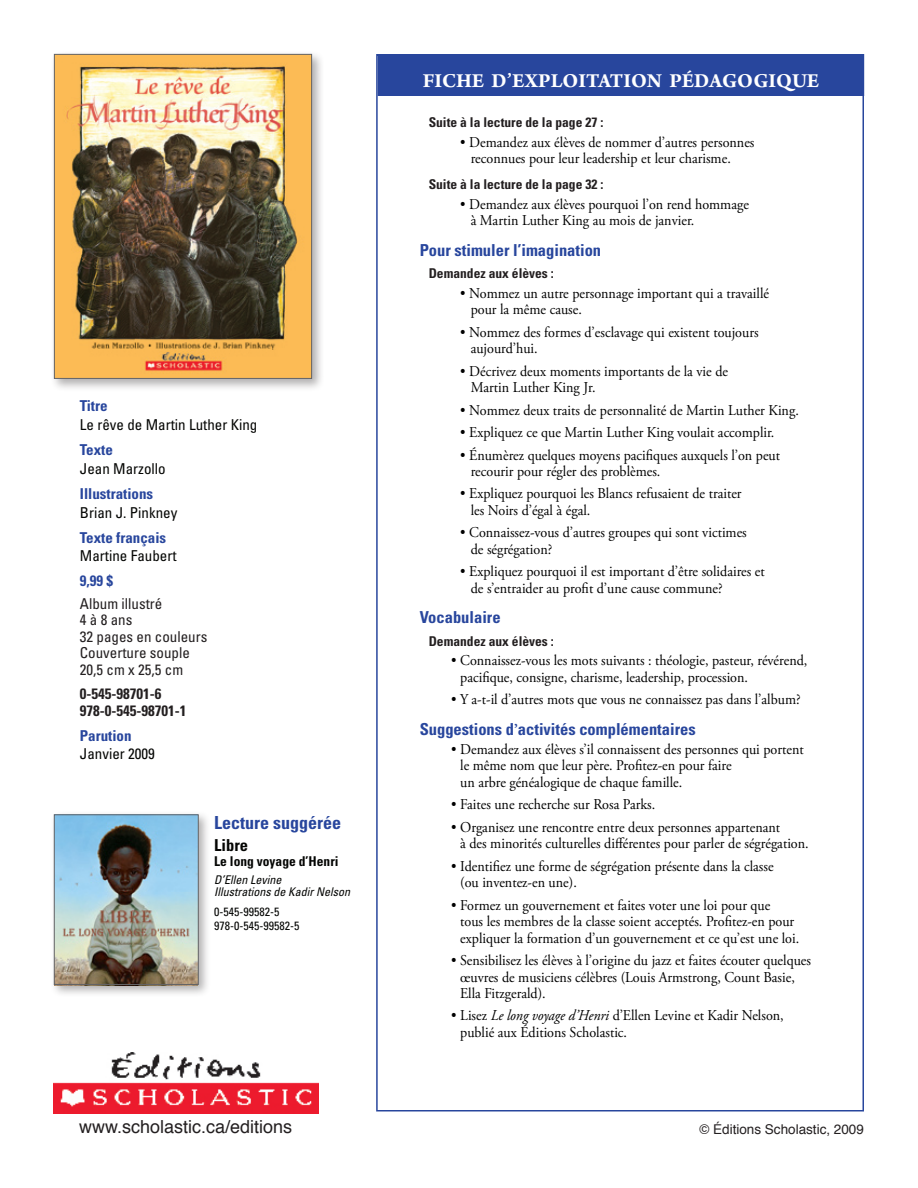
<style>
.page{position:relative;width:918px;height:1188px;background:#fff}
.page>*{position:absolute;margin:0;border:0;box-sizing:border-box;transform-origin:0 0}
.rule{font:700 21px "Arno Pro";color:#fff}
.t1{font:18px "Helvetica";color:#231f20}
._3__specs{font:700 condensed 18px "Univers";color:#28469d}
._5__frenchtitle{font:700 condensed 16.5px "Univers";color:#28469d}
._3__specs-2{font:700 condensed 16.5px "Univers";color:#040503}
._4__Body_BULLET{font:15px/16.5px "Adobe Garamond Pro";color:#000;scale:.94 1}
._3__specs-3{font:condensed 15px/19.5px "Univers";color:#040503}
._3__specs-4{font:condensed 15px/16.5px "Univers";color:#231f20}
._3__specs-5{font:700 condensed 15px/17.2px "Univers";color:#231f20}
._3__specs-6{font:700 condensed 15px "Univers";color:#28469d}
._6__french_sub_title{font:700 condensed 13.5px "Univers";color:#231f20}
.t2{font:13.5px "Helvetica";color:#231f20}
._3__specs-7{font:700 condensed 13.5px "Univers";color:#040503}
._3__specs-8{font:italic condensed 12px/12px "Univers";color:#040503}
._3__specs-9{font:condensed 12px/13.5px "Univers";color:#040503}
.s1{font-weight:700;color:#28469d}
.s2{font-family:"Garamond Premr Pro";font-weight:600;font-stretch:normal}
.s3{font-style:italic}
</style>
<div class="page">
<img style="left:53px;top:1052px;width:265px;height:62px">
<div style="left:378px;top:54px;width:486px;height:42px;background:#28469d"></div>
<div style="left:50px;top:50px;width:281px;height:348px;background:#231f20;opacity:.35"></div>
<img style="left:56px;top:56px;width:254px;height:321px">
<div style="left:54px;top:54px;width:258px;height:325px;border:1px solid #636366"></div>
<div style="left:50px;top:811px;width:168px;height:192px;background:#231f20;opacity:.35"></div>
<img style="left:56px;top:816px;width:141px;height:167px">
<div style="left:54px;top:814px;width:145px;height:171px;border:1px solid #636366"></div>
<p class="_3__specs-3" style="left:80px;top:395px;width:179px"><span class="s1">Titre<br></span>Le rêve de Martin Luther King</p>
<p class="_3__specs-3" style="left:80px;top:439px;width:87px"><span class="s1">Texte<br></span>Jean Marzollo</p>
<p class="_3__specs-3" style="left:80px;top:484px;width:99px"><span class="s1">Illustrations<br></span>Brian J. Pinkney</p>
<p class="_3__specs-3" style="left:80px;top:528px;width:98px;line-height:18px"><span class="s1">Texte français<br></span>Martine Faubert</p>
<p class="_3__specs-6" style="left:80px;top:571px;width:35px">9,99 $</p>
<p class="_3__specs-4" style="left:80px;top:595px;width:129px">Album illustré<br>4 à 8 ans<br>32 pages en couleurs<br>Couverture souple<br>20,5 cm x 25,5 cm</p>
<p class="_3__specs-5" style="left:80px;top:685px;width:108px">0-545-98701-6<br>978-0-545-98701-1</p>
<p class="_3__specs-3" style="left:80px;top:726px;width:76px;line-height:18px"><span class="s1">Parution<br></span>Janvier 2009</p>
<p class="_3__specs" style="left:214px;top:811px;width:128px">Lecture suggérée</p>
<p class="_3__specs-2" style="left:214px;top:835px;width:35px">Libre</p>
<p class="_3__specs-7" style="left:214px;top:852px;width:126px">Le long voyage d’Henri</p>
<p class="_3__specs-8" style="left:214px;top:874px;width:137px">D’Ellen Levine<br>Illustrations de Kadir Nelson</p>
<p class="_3__specs-9" style="left:214px;top:905px;width:87px">0-545-99582-5<br>978-0-545-99582-5</p>
<p class="t1" style="left:79px;top:1113px;width:215px">www.scholastic.ca/editions</p>
<p class="rule" style="left:423px;top:69px;width:398px">FICHE D’EXPLOITATION PÉDAGOGIQUE</p>
<p class="_6__french_sub_title" style="left:429px;top:114px;width:176px">Suite à la lecture de la page 27 :</p>
<p class="_4__Body_BULLET" style="left:471px;top:134px;width:303px;text-indent:-11px">• Demandez aux élèves de nommer d’autres personnes reconnues pour leur leadership et leur charisme.</p>
<p class="_6__french_sub_title" style="left:429px;top:176px;width:176px">Suite à la lecture de la page 32 :</p>
<p class="_4__Body_BULLET" style="left:471px;top:196px;width:298px;text-indent:-11px">• Demandez aux élèves pourquoi l’on rend hommage à Martin Luther King au mois de janvier.</p>
<p class="_5__frenchtitle" style="left:420px;top:240px;width:183px">Pour stimuler l’imagination</p>
<p class="_6__french_sub_title" style="left:429px;top:265px;width:127px">Demandez aux élèves :</p>
<p class="_4__Body_BULLET" style="left:471px;top:285px;width:319px;text-indent:-11px">• Nommez un autre personnage important qui a travaillé pour la même cause.</p>
<p class="_4__Body_BULLET" style="left:471px;top:324px;width:308px;text-indent:-11px">• Nommez des formes d’esclavage qui existent toujours aujourd’hui.</p>
<p class="_4__Body_BULLET" style="left:471px;top:363px;width:275px;text-indent:-11px">• Décrivez deux moments importants de la vie de<br>Martin Luther King Jr.</p>
<p class="_4__Body_BULLET" style="left:460px;top:402px;width:362px">• Nommez deux traits de personnalité de Martin Luther King.</p>
<p class="_4__Body_BULLET" style="left:460px;top:425px;width:336px">• Expliquez ce que Martin Luther King voulait accomplir.</p>
<p class="_4__Body_BULLET" style="left:471px;top:447px;width:331px;text-indent:-11px">• Énumèrez quelques moyens pacifiques auxquels l’on peut recourir pour régler des problèmes.</p>
<p class="_4__Body_BULLET" style="left:471px;top:486px;width:290px;text-indent:-11px">• Expliquez pourquoi les Blancs refusaient de traiter les Noirs d’égal à égal.</p>
<p class="_4__Body_BULLET" style="left:471px;top:525px;width:295px;text-indent:-11px">• Connaissez-vous d’autres groupes qui sont victimes de ségrégation?</p>
<p class="_4__Body_BULLET" style="left:471px;top:564px;width:314px;text-indent:-11px">• Expliquez pourquoi il est important d’être solidaires et de s’entraider au profit d’une cause commune?</p>
<p class="_5__frenchtitle" style="left:420px;top:607px;width:82px">Vocabulaire</p>
<p class="_6__french_sub_title" style="left:429px;top:633px;width:127px">Demandez aux élèves :</p>
<p class="_4__Body_BULLET" style="left:460px;top:653px;width:371px;text-indent:-9px">• Connaissez-vous les mots suivants : théologie, pasteur, révérend, pacifique, consigne, charisme, leadership, procession.</p>
<p class="_4__Body_BULLET" style="left:451px;top:692px;width:373px">• Y a-t-il d’autres mots que vous ne connaissez pas dans l’album?</p>
<p class="_5__frenchtitle" style="left:420px;top:719px;width:278px">Suggestions d<span class="s2">’</span>activités complémentaires</p>
<p class="_4__Body_BULLET" style="left:460px;top:741px;width:367px;text-indent:-9px">• Demandez aux élèves s’il connaissent des personnes qui portent le même nom que leur père. Profitez-en pour faire<br>un arbre généalogique de chaque famille.</p>
<p class="_4__Body_BULLET" style="left:451px;top:797px;width:219px">• Faites une recherche sur Rosa Parks.</p>
<p class="_4__Body_BULLET" style="left:460px;top:819px;width:372px;text-indent:-9px">• Organisez une rencontre entre deux personnes appartenant<br>à des minorités culturelles différentes pour parler de ségrégation.</p>
<p class="_4__Body_BULLET" style="left:460px;top:858px;width:335px;text-indent:-9px">• Identifiez une forme de ségrégation présente dans la classe (ou inventez-en une).</p>
<p class="_4__Body_BULLET" style="left:460px;top:897px;width:362px;text-indent:-9px">• Formez un gouvernement et faites voter une loi pour que<br>tous les membres de la classe soient acceptés. Profitez-en pour expliquer la formation d’un gouvernement et ce qu’est une loi.</p>
<p class="_4__Body_BULLET" style="left:460px;top:953px;width:375px;text-indent:-9px">• Sensibilisez les élèves à l’origine du jazz et faites écouter quelques œuvres de musiciens célèbres (Louis Armstrong, Count Basie,<br>Ella Fitzgerald).</p>
<p class="_4__Body_BULLET" style="left:460px;top:1008px;width:346px;text-indent:-9px">• Lisez <span class="s3">Le long voyage d’Henri</span> d’Ellen Levine et Kadir Nelson, publié aux Éditions Scholastic.</p>
<p class="t2" style="left:699px;top:1119px;width:166px">© Éditions Scholastic, 2009</p>
</div>
